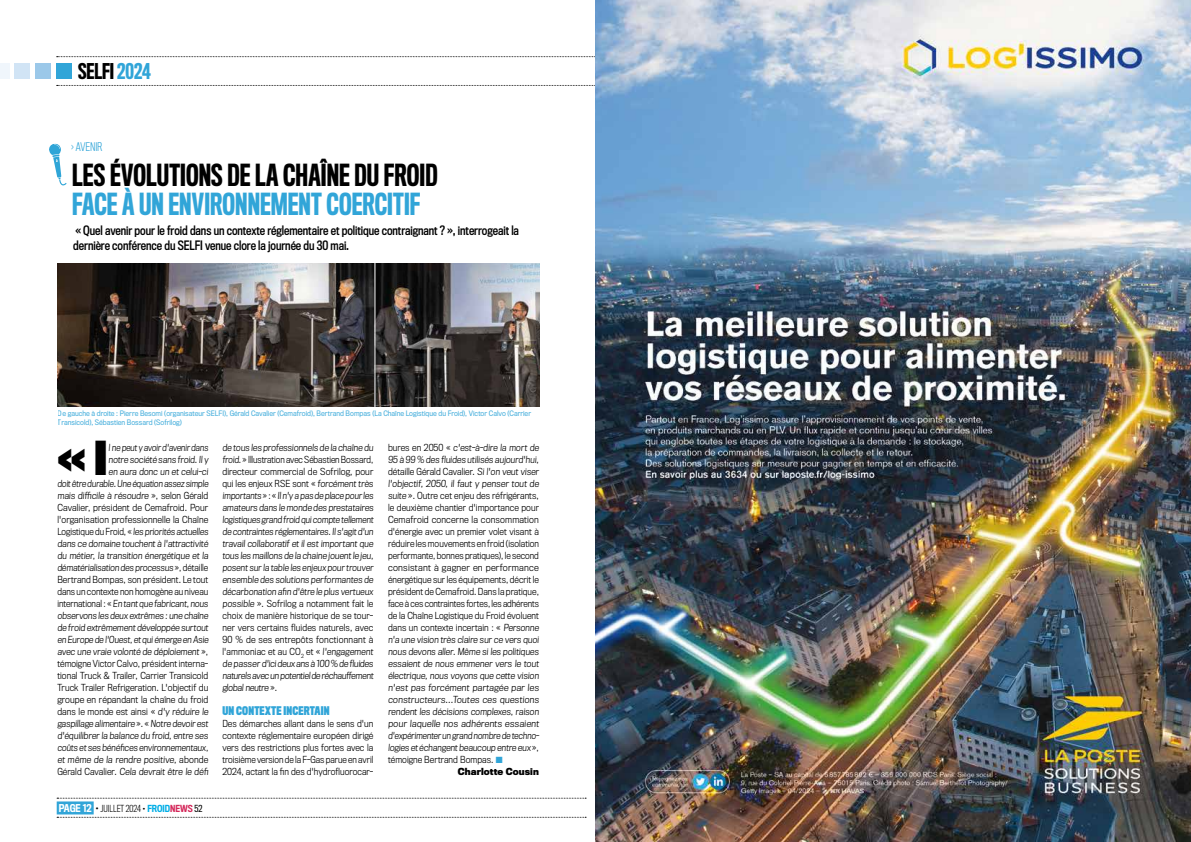
<style>
.page{position:relative;width:1191px;height:842px;background:#fff}
.page>*{position:absolute;margin:0;border:0;box-sizing:border-box;transform-origin:0 0}
.t1{font:700 43.3px "Titling Gothic FB Narrow";color:#000}
.t2{font:500 28px "Titling Gothic FB Comp";letter-spacing:.005em;color:#000;scale:.96 1}
.t3{font:500 28px "Titling Gothic FB Comp";color:#31a5d8;scale:.96 1}
.t4{font:500 20px "Titling Gothic FB Comp";letter-spacing:-.005em;color:#000}
.t5{font:12px/15px "Titling Gothic FB Cond Standard";letter-spacing:-.005em;color:#000}
.t6{font:700 11px "Titling Gothic FB Comp";letter-spacing:.01em;color:#31a5d8}
.t7{font:300 11px "Titling Gothic FB Cond";letter-spacing:-.01em;color:#31a5d8}
.t8{font:300 9px/12px "Titling Gothic FB Narrow";letter-spacing:.005em;color:#000}
.t9{font:300 9px/12px "Titling Gothic FB Narrow";letter-spacing:.005em;color:#000;text-align:right;scale:.95 1}
.t10{font:300 9px "Titling Gothic FB Narrow";letter-spacing:.005em;color:#000;scale:1.04 1}
.t11{font:300 9px "Titling Gothic FB Narrow";letter-spacing:.005em;color:#000;scale:.96 1}
.t12{font:300 9px "Titling Gothic FB Narrow";letter-spacing:.005em;color:#000;scale:1.05 1}
.t13{font:300 9px "Titling Gothic FB Cond";color:#000}
.t14{font:300 9px "Titling Gothic FB Narrow";letter-spacing:.025em;color:#000;scale:1.05 1}
.t15{font:700 9px "Titling Gothic FB Narrow";letter-spacing:.01em;color:#000}
.t16{font:7px/9px "Titling Gothic FB Narrow";color:#31a5d8}
.s1{color:#31a5d8}
.s2{font-weight:500;font-size:10px;color:#fff}
.s3{font-weight:400;font-size:10px}
.s4{font-weight:400}
.s5{font-weight:500;color:#00aee6}
.s6{font-weight:500;color:#d4295b}
</style>
<div class="page">
<svg style="left:57px;top:85px;width:538px;height:1px"></svg>
<div style="left:56px;top:63px;width:16px;height:16px;background:#31a5d8"></div>
<div style="left:35px;top:63px;width:16px;height:16px;background:#9bc8e9"></div>
<div style="left:14px;top:63px;width:16px;height:16px;background:#d1e4f5"></div>
<div style="left:0;top:63px;width:9px;height:16px;background:#f0f6fc"></div>
<svg style="left:57px;top:817px;width:529px;height:1px"></svg>
<svg style="left:57px;top:798px;width:529px;height:1px"></svg>
<div style="left:57px;top:801px;width:37px;height:13px;background:#31a5d8"></div>
<svg style="left:57px;top:56px;width:538px;height:1px"></svg>
<svg style="left:49px;top:143px;width:18px;height:42px"></svg>
<img style="left:57px;top:263px;width:482px;height:143px">
<hr style="left:374px;top:258px;width:1px;height:150px;background:#fff">
<img style="left:595px;top:0;width:596px;height:842px">
<h3 class="t4" style="left:78px;top:60px;width:74px">SELFI <span class="s1">2024</span></h3>
<p class="t7" style="left:72px;top:141px;width:32px">› AVENIR</p>
<h2 class="t2" style="left:72px;top:159px;width:382px">LES ÉVOLUTIONS DE LA CHAÎNE DU FROID</h2>
<h2 class="t3" style="left:72px;top:188px;width:364px">FACE À UN ENVIRONNEMENT COERCITIF</h2>
<h3 class="t5" style="left:73px;top:223px;width:447px">« Quel avenir pour le froid dans un contexte réglementaire et politique contraignant ? », interrogeait la dernière conférence du SELFI venue clore la journée du 30 mai.</h3>
<p class="t16" style="left:58px;top:409px;width:474px">De gauche à droite : Pierre Besomi (organisateur SELFI), Gérald Cavalier (Cemafroid), Bertrand Bompas (La Chaîne Logistique du Froid), Victor Calvo (Carrier<br>Transicold), Sébastien Bossard (Sofrilog)</p>
<h1 class="t1" style="left:57px;top:433px;width:52px">« I</h1>
<p class="t9" style="left:57px;top:441px;width:161px">l ne peut y avoir d'avenir dans<br>notre société sans froid. Il y<br>en aura donc un et celui-ci<br>doit être durable. Une équation assez simple mais difficile à résoudre », selon Gérald Cavalier, président de Cemafroid. Pour l'organisation professionnelle la Chaîne Logistique du Froid, « les priorités actuelles dans ce domaine touchent à l'attractivité du métier, la transition énergétique et la dématérialisation des processus », détaille Bertrand Bompas, son président. Le tout dans un contexte non homogène au niveau international : « En tant que fabricant, nous observons les deux extrêmes : une chaîne de froid extrêmement développée surtout en Europe de l'Ouest, et quiémerge en Asie avec une vraie volonté de déploiement », témoigne Victor Calvo, président interna&shy;tional Truck &amp; Trailer, Carrier Transicold Truck Trailer Refrigeration. L'objectif du groupe en répandant la chaîne du froid dans le monde est ainsi « d'y réduire le gaspillage alimentaire ». « Notre devoir est d'équilibrer la balance du froid, entre ses coûts et ses bénéfices environnementaux, et même de la rendre positive, abonde Gérald Cavalier. Cela devrait être le défi</p>
<p class="t8" style="left:222px;top:441px;width:153px">de tous les professionnels de la chaîne du froid. » Illustration avec Sébastien Bossard, directeur commercial de Sofrilog, pour qui les enjeux RSE sont « forcément très importants » : « Iln'y a pas de place pour les amateurs dans le monde des prestataires logistiques grand froid quicompte tellement de contraintes réglementaires. Ils'agit d'un travail collaboratif et il est important que tous les maillons de la chaine jouent le jeu, posent sur la table les enjeux pour trouver ensemble des solutions performantes de décarbonation afin d'être le plus vertueux possible ». Sofrilog a notamment fait le choix de manière historique de se tour&shy;ner vers certains fluides naturels, avec 90 % de ses entrepôts fonctionnant à l'ammoniac et au CO<sub>2</sub> et « l'engagement de passer d'icideux ans à 100 % de fluides naturels avec un potentielde réchauffement global neutre ».</p>
<p class="t6" style="left:222px;top:704px;width:109px">UN CONTEXTE INCERTAIN</p>
<p class="t8" style="left:222px;top:717px;width:152px;text-align:justify">Des démarches allant dans le sens d'un contexte réglementaire européen dirigé vers des restrictions plus fortes avec la troisième version de la F-Gas parue en avril 2024, actant la fin des d'hydrofluorocar-</p>
<p class="t13" style="left:59px;top:803px;width:145px"><span class="s2">PAGE 12</span> <span class="s3">•</span> JUILLET 2024 <span class="s4">•</span> <span class="s5">FROID</span><span class="s6">NEWS</span> <span class="s4">52</span></p>
<p class="t8" style="left:388px;top:441px;width:153px">bures en 2050 « c'est-à-dire la mort de</p>
<p class="t8" style="left:388px;top:453px;width:153px">95 à 99 % des fluides utilisés aujourd'hui,</p>
<p class="t8" style="left:388px;top:465px;width:153px">détaille Gérald Cavalier. Si l'on veut viser</p>
<p class="t8" style="left:388px;top:477px;width:153px">l'objectif, 2050, il faut y penser tout de</p>
<p class="t8" style="left:388px;top:489px;width:152px">suite ». Outre cet enjeu des réfrigérants,</p>
<p class="t8" style="left:388px;top:501px;width:152px">le deuxième chantier d'importance pour</p>
<p class="t8" style="left:388px;top:513px;width:152px">Cemafroid concerne la consommation</p>
<p class="t8" style="left:388px;top:525px;width:152px">d'énergie avec un premier volet visant à</p>
<p class="t8" style="left:388px;top:537px;width:152px">réduire les mouvements en froid (isolation</p>
<p class="t8" style="left:388px;top:549px;width:152px">performante, bonnes pratiques), le second</p>
<p class="t14" style="left:388px;top:562px;width:145px">consistant à gagner en performance</p>
<p class="t8" style="left:388px;top:573px;width:152px">énergétique sur les équipements, décrit le</p>
<p class="t8" style="left:388px;top:585px;width:152px">président de Cemafroid. Dans la pratique,</p>
<p class="t8" style="left:388px;top:597px;width:152px">face à ces contraintes fortes, les adhérents</p>
<p class="t8" style="left:388px;top:609px;width:152px">de la Chaîne Logistique du Froid évoluent</p>
<p class="t8" style="left:388px;top:621px;width:153px">dans un contexte incertain : « Personne</p>
<p class="t8" style="left:388px;top:633px;width:153px">n'a une vision très claire sur ce vers quoi</p>
<p class="t8" style="left:388px;top:645px;width:153px">nous devons aller. Même si les politiques</p>
<p class="t8" style="left:388px;top:657px;width:153px">essaient de nous emmener vers le tout</p>
<p class="t8" style="left:388px;top:669px;width:153px">électrique, nous voyons que cette vision</p>
<p class="t10" style="left:388px;top:682px;width:147px">n'est pas forcément partagée par les</p>
<p class="t10" style="left:388px;top:694px;width:148px">constructeurs...Toutes ces questions</p>
<p class="t8" style="left:388px;top:705px;width:153px">rendent les décisions complexes, raison</p>
<p class="t12" style="left:388px;top:718px;width:146px">pour laquelle nos adhérents essaient</p>
<p class="t11" style="left:388px;top:730px;width:160px">d'expérimenter un grand nombre de techno-</p>
<p class="t8" style="left:388px;top:741px;width:152px">logies et échangent beaucoup entre eux »,</p>
<p class="t8" style="left:388px;top:753px;width:116px">témoigne Bertrand Bompas. <span class="s1">■</span></p>
<p class="t15" style="left:458px;top:766px;width:83px">Charlotte Cousin</p>
</div>
